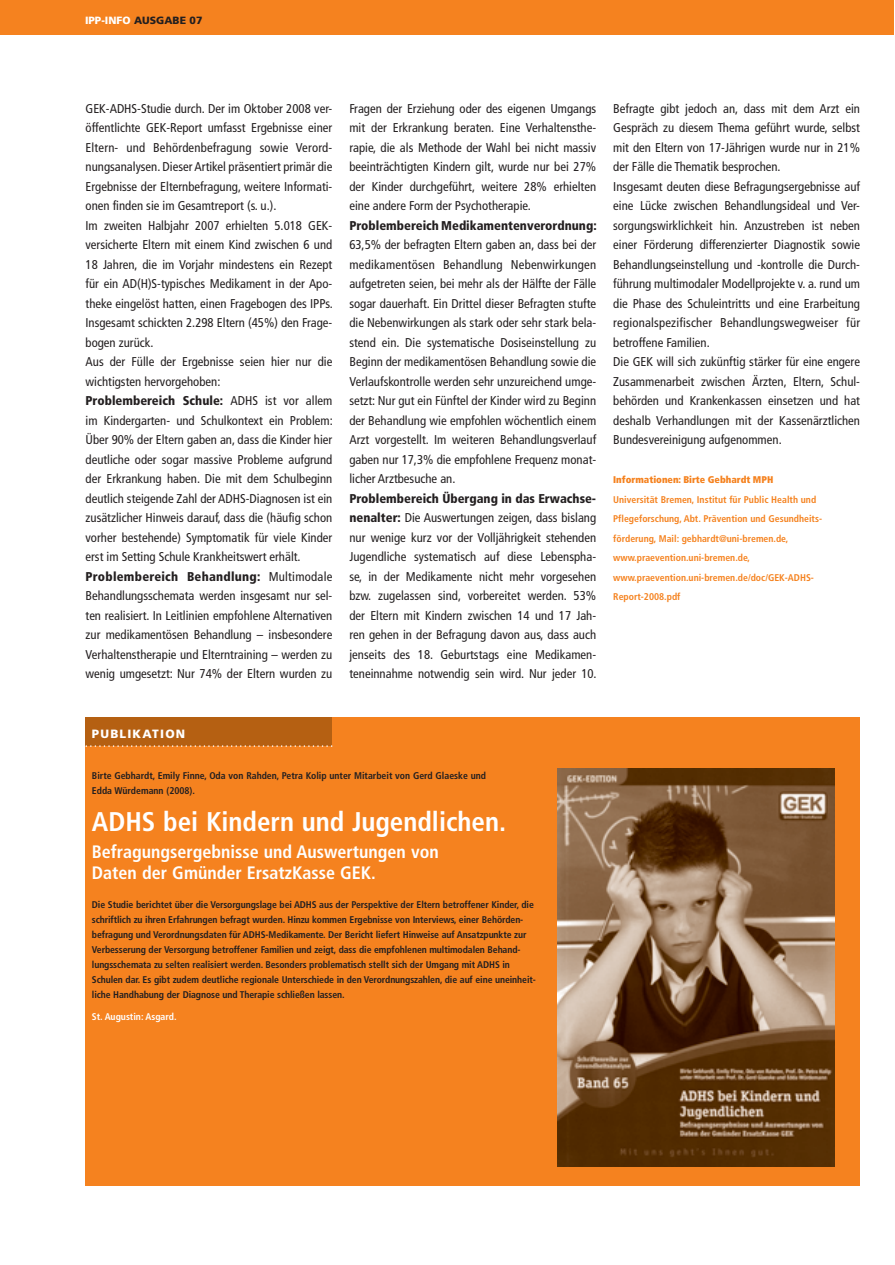
<style>
.page{position:relative;width:895px;height:1265px;background:#fff}
.page>*{position:absolute;margin:0;border:0;box-sizing:border-box;transform-origin:0 0}
.t1{font:700 condensed 27px "Frutiger";color:#fff}
.t2{font:700 condensed 18px/21px "Frutiger";color:#fff}
.t3{font:condensed 12.6px/19.5px "Frutiger";color:#231f20;text-align:justify}
.t4{font:900 condensed 12.6px "Frutiger";color:#231f20}
.t5{font:900 12px "Frutiger";letter-spacing:.1em;color:#fff}
.t6{font:900 10.5px "Frutiger";color:#231f20}
.t7{font:700 condensed 9.6px/15px "Frutiger";letter-spacing:-.01em;color:#231f20}
.t8{font:700 condensed 9.6px/19.5px "Frutiger";color:#f5821f}
.t9{font:900 condensed 9.6px "Frutiger";color:#f5821f}
.t10{font:700 condensed 9.6px "Frutiger";color:#fff}
.s1{color:#fff}
.s2{font-weight:900}
</style>
<div class="page">
<div style="left:0;top:1px;width:893px;height:34px;background:#f5821f"></div>
<div style="left:85px;top:717px;width:774px;height:468px;background:#f5821f"></div>
<div style="left:85px;top:717px;width:247px;height:29px;background:#b56012"></div>
<svg style="left:85px;top:745px;width:247px;height:2px"></svg>
<img style="left:557px;top:768px;width:276px;height:398px">
<p class="t6" style="left:85px;top:16px;width:119px"><span class="s1">IPP-INFO</span> AUSGABE 07</p>
<p class="t3" style="left:85px;top:99px;width:249px;text-align:left">GEK-ADHS-Studie durch. Der im Oktober 2008 ver&shy;öffentlichte GEK-Report umfasst Ergebnisse einer Eltern- und Behördenbefragung sowie Verord&shy;nungsanalysen. Dieser Artikel präsentiert primär die Ergebnisse der Elternbefragung, weitere Informati&shy;onen finden sie im Gesamtreport (s. u.).<br>Im zweiten Halbjahr 2007 erhielten 5.018 GEK&shy;versicherte Eltern mit einem Kind zwischen 6 und 18 Jahren, die im Vorjahr mindestens ein Rezept für ein AD(H)S-typisches Medikament in der Apo&shy;theke eingelöst hatten, einen Fragebogen des IPPs.<br>Insgesamt schickten 2.298 Eltern (45%) den Frage&shy;bogen zurück.<br>Aus der Fülle der Ergebnisse seien hier nur die wichtigsten hervorgehoben:<br><span class="s2">Problembereich Schule:</span> ADHS ist vor allem im Kindergarten- und Schulkontext ein Problem:<br>Über 90% der Eltern gaben an, dass die Kinder hier deutliche oder sogar massive Probleme aufgrund der Erkrankung haben. Die mit dem Schulbeginn deutlich steigende Zahl der ADHS-Diagnosen ist ein zusätzlicher Hinweis darauf, dass die (häufig schon vorher bestehende) Symptomatik für viele Kinder erst im Setting Schule Krankheitswert erhält.<br><span class="s2">Problembereich Behandlung:</span> Multimodale Behandlungsschemata werden insgesamt nur sel&shy;ten realisiert. In Leitlinien empfohlene Alternativen zur medikamentösen Behandlung – insbesondere Verhaltenstherapie und Elterntraining – werden zu wenig umgesetzt: Nur 74% der Eltern wurden zu</p>
<p class="t3" style="left:349px;top:99px;width:248px">Fragen der Erziehung oder des eigenen Umgangs mit der Erkrankung beraten. Eine Verhaltensthe&shy;rapie, die als Methode der Wahl bei nicht massiv beeinträchtigten Kindern gilt, wurde nur bei 27% der Kinder durchgeführt, weitere 28% erhielten eine andere Form der Psychotherapie.</p>
<p class="t4" style="left:349px;top:220px;width:249px">Problembereich Medikamentenverordnung:</p>
<p class="t3" style="left:349px;top:236px;width:248px">63,5% der befragten Eltern gaben an, dass bei der medikamentösen Behandlung Nebenwirkungen aufgetreten seien, bei mehr als der Hälfte der Fälle sogar dauerhaft. Ein Drittel dieser Befragten stufte die Nebenwirkungen als stark oder sehr stark bela&shy;stend ein. Die systematische Dosiseinstellung zu Beginn der medikamentösen Behandlung sowie die Verlaufskontrolle werden sehr unzureichend umge&shy;setzt: Nur gut ein Fünftel der Kinder wird zu Beginn der Behandlung wie empfohlen wöchentlich einem Arzt vorgestellt. Im weiteren Behandlungsverlauf gaben nur 17,3% die empfohlene Frequenz monat&shy;licher Arztbesuche an.</p>
<p class="t3" style="left:349px;top:489px;width:249px"><span class="s2">Problembereich Übergang in das Erwachse&shy;nenalter:</span> Die Auswertungen zeigen, dass bislang nur wenige kurz vor der Volljährigkeit stehenden Jugendliche systematisch auf diese Lebenspha&shy;se, in der Medikamente nicht mehr vorgesehen bzw. zugelassen sind, vorbereitet werden. 53% der Eltern mit Kindern zwischen 14 und 17 Jah&shy;ren gehen in der Befragung davon aus, dass auch jenseits des 18. Geburtstags eine Medikamen&shy;teneinnahme notwendig sein wird. Nur jeder 10.</p>
<p class="t3" style="left:613px;top:99px;width:248px;text-align:left">Befragte gibt jedoch an, dass mit dem Arzt ein Gespräch zu diesem Thema geführt wurde, selbst mit den Eltern von 17-Jährigen wurde nur in 21% der Fälle die Thematik besprochen.<br>Insgesamt deuten diese Befragungsergebnisse auf eine Lücke zwischen Behandlungsideal und Ver&shy;sorgungswirklichkeit hin. Anzustreben ist neben einer Förderung differenzierter Diagnostik sowie Behandlungseinstellung und -kontrolle die Durch&shy;führung multimodaler Modellprojekte v. a. rund um die Phase des Schuleintritts und eine Erarbeitung regionalspezifischer Behandlungswegweiser für betroffene Familien.<br>Die GEK will sich zukünftig stärker für eine engere Zusammenarbeit zwischen Ärzten, Eltern, Schul&shy;behörden und Krankenkassen einsetzen und hat deshalb Verhandlungen mit der Kassenärztlichen Bundesvereinigung aufgenommen.</p>
<p class="t9" style="left:613px;top:476px;width:161px">Informationen: Birte Gebhardt MPH</p>
<p class="t8" style="left:613px;top:490px;width:210px">Universität Bremen, Institut für Public Health und Pflegeforschung, Abt. Prävention und Gesundheits&shy;förderung, Mail: gebhardt@uni-bremen.de, www.praevention.uni-bremen.de, www.praevention.uni-bremen.de/doc/GEK-ADHS-Report-2008.pdf</p>
<p class="t5" style="left:92px;top:729px;width:95px">PUBLIKATION</p>
<p class="t7" style="left:92px;top:768px;width:395px">Birte Gebhardt, Emily Finne, Oda von Rahden, Petra Kolip unter Mitarbeit von Gerd Glaeske und<br>Edda Würdemann (2008).</p>
<h1 class="t1" style="left:92px;top:811px;width:415px">ADHS bei Kindern und Jugendlichen.</h1>
<h2 class="t2" style="left:92px;top:843px;width:348px">Befragungsergebnisse und Auswertungen von<br>Daten der Gmünder ErsatzKasse GEK.</h2>
<p class="t7" style="left:92px;top:897px;width:445px">Die Studie berichtet über die Versorgungslage bei ADHS aus der Perspektive der Eltern betroffener Kinder, die schriftlich zu ihren Erfahrungen befragt wurden. Hinzu kommen Ergebnisse von Interviews, einer Behörden&shy;befragung und Verordnungsdaten für ADHS-Medikamente. Der Bericht liefert Hinweise auf Ansatzpunkte zur Verbesserung der Versorgung betroffener Familien und zeigt, dass die empfohlenen multimodalen Behand&shy;lungsschemata zu selten realisiert werden. Besonders problematisch stellt sich der Umgang mit ADHS in Schulen dar. Es gibt zudem deutliche regionale Unterschiede in den Verordnungszahlen, die auf eine uneinheit&shy;liche Handhabung der Diagnose und Therapie schließen lassen.</p>
<p class="t10" style="left:92px;top:1013px;width:86px">St. Augustin: Asgard.</p>
</div>
